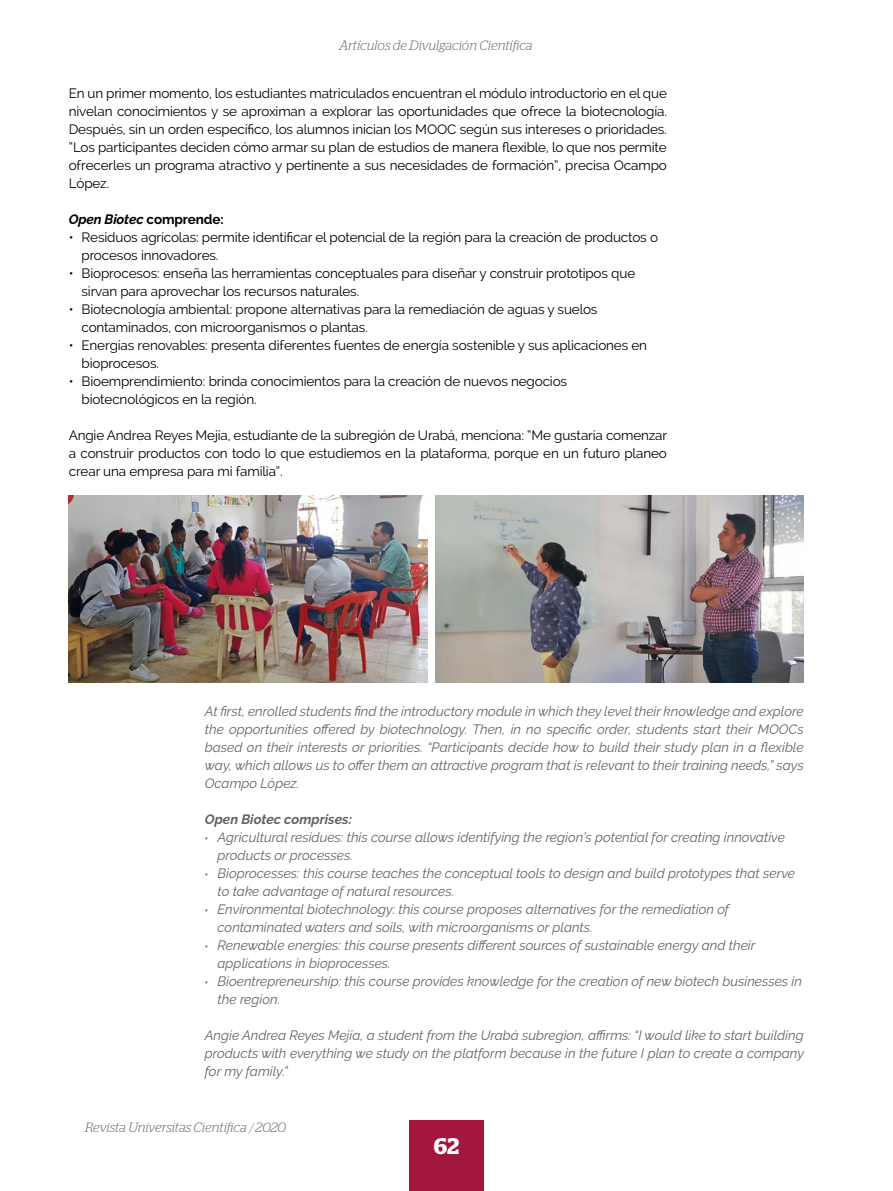
<style>
.page{position:relative;width:893px;height:1191px;background:#fff}
.page>*{position:absolute;margin:0;border:0;box-sizing:border-box;transform-origin:0 0}
.t1{font:600 22.5px "Stag";color:#fff}
.t2{font:13.5px/18px "Raleway";letter-spacing:-.01em;color:#000}
.t3{font:italic 13.5px/18px "Raleway";color:#646363}
.t4{font:italic 300 13.5px "Stag";letter-spacing:-.005em;color:#706f6f}
.t5{font:italic 700 13.5px "Raleway";letter-spacing:-.01em;color:#000}
.t6{font:italic 700 13.5px "Raleway";color:#646363}
.s1{font-style:normal}
.s2{font-family:"Montserrat";font-weight:300;font-style:normal}
.s3{color:#8a8ac3}
</style>
<div class="page">
<div style="left:409px;top:1120px;width:75px;height:71px;background:#a3173d"></div>
<img style="left:436px;top:495px;width:368px;height:188px">
<img style="left:69px;top:495px;width:358px;height:188px">
<p class="t4" style="left:339px;top:37px;width:195px">Artículos de Divulgación Científica</p>
<p class="t2" style="left:69px;top:84px;width:600px;text-align:justify">En un primer momento, los estudiantes matriculados encuentran el módulo introductorio en el que nivelan conocimientos y se aproximan a explorar las oportunidades que ofrece la biotecnología.<br>Después, sin un orden específico, los alumnos inician los MOOC según sus intereses o prioridades. “Los participantes deciden cómo armar su plan de estudios de manera flexible, lo que nos permite ofrecerles un programa atractivo y pertinente a sus necesidades de formación”, precisa Ocampo López.</p>
<p class="t5" style="left:69px;top:211px;width:157px">Open Biotec <span class="s1">comprende:</span></p>
<p class="t2" style="left:81px;top:228px;width:578px;text-indent:-13px">• Residuos agrícolas: permite identificar el potencial de la región para la creación de productos o procesos innovadores.</p>
<p class="t2" style="left:81px;top:264px;width:555px;text-indent:-13px">• Bioprocesos: enseña las herramientas conceptuales para diseñar y construir prototipos que sirvan para aprovechar los recursos naturales.</p>
<p class="t2" style="left:81px;top:300px;width:518px;text-indent:-13px">• Biotecnología ambiental: propone alternativas para la remediación de aguas y suelos contaminados, con microorganismos o plantas.</p>
<p class="t2" style="left:81px;top:336px;width:567px;text-indent:-13px">• Energías renovables: presenta diferentes fuentes de energía sostenible y sus aplicaciones en bioprocesos.</p>
<p class="t2" style="left:81px;top:372px;width:487px;text-indent:-13px">• Bioemprendimiento: brinda conocimientos para la creación de nuevos negocios biotecnológicos en la región.</p>
<p class="t2" style="left:69px;top:426px;width:600px;text-align:justify">Angie Andrea Reyes Mejía, estudiante de la subregión de Urabá, menciona: “Me gustaría comenzar a construir productos con todo lo que estudiemos en la plataforma, porque en un futuro planeo crear una empresa para mi familia”.</p>
<p class="t3" style="left:205px;top:702px;width:600px;text-align:justify">At first, enrolled students find the introductory module in which they level their knowledge and explore the opportunities offered by biotechnology. Then, in no specific order, students start their MOOCs based on their interests or priorities. “Participants decide how to build their study plan in a flexible way, which allows us to offer them an attractive program that is relevant to their training needs,” says Ocampo López.</p>
<p class="t6" style="left:205px;top:811px;width:149px">Open Biotec comprises:</p>
<p class="t3" style="left:218px;top:828px;width:569px;text-indent:-13px"><span class="s2">•</span> Agricultural residues: this course allows identifying the region’s potential for creating innovative products or processes.</p>
<p class="t3" style="left:218px;top:864px;width:579px;text-indent:-13px"><span class="s2">•</span> Bioprocesses: this course teaches the conceptual tools to design and build prototypes that serve to take advantage of natural resources.</p>
<p class="t3" style="left:218px;top:900px;width:513px;text-indent:-13px"><span class="s2">•</span> Environmental biotechnology: this course proposes alternatives for the remediation of contaminated waters and soils, with microorganisms or plants.</p>
<p class="t3" style="left:218px;top:936px;width:539px;text-indent:-13px"><span class="s2">•</span> Renewable energies: this course presents different sources of sustainable energy and their applications in bioprocesses.</p>
<p class="t3" style="left:218px;top:972px;width:586px;text-indent:-13px"><span class="s2">•</span> Bioentrepreneurship: this course provides knowledge for the creation of new biotech businesses in the region.</p>
<p class="t3" style="left:205px;top:1026px;width:601px;text-align:justify">Angie Andrea Reyes Mejía, a student from the Urabá subregion, affirms: “I would like to start building products with everything we study on the platform because in the future I plan to create a company for my family.”</p>
<p class="t4" style="left:85px;top:1119px;width:202px">Revista Universitas Científica <span class="s3">/</span> 2020</p>
<h1 class="t1" style="left:434px;top:1132px;width:27px">62</h1>
</div>
